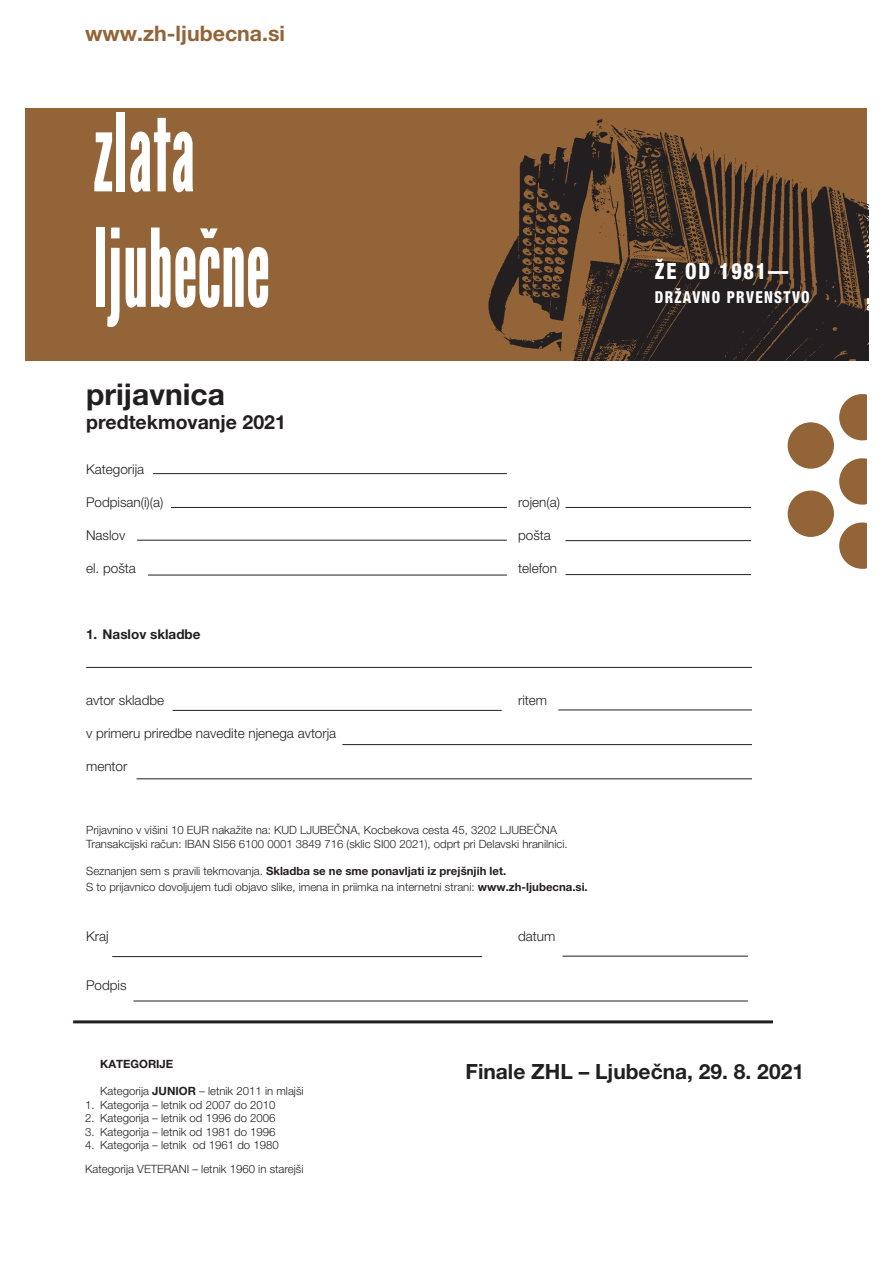
<style>
.page{position:relative;width:893px;height:1263px;background:#fff}
.page>*{position:absolute;margin:0;border:0;box-sizing:border-box;transform-origin:0 0}
.t1{font:condensed 107.85px "League Gothic";color:#fff}
.t2{font:700 30px "Helvetica Neue LT Pro";color:#231f20}
.t3{font:800 condensed 22.5px "Helvetica Neue LT Pro";letter-spacing:.09em;color:#fff;scale:.9 1}
.t4{font:700 21.3px "Helvetica Neue LT Pro";color:#936437}
.t5{font:700 21px "Helvetica Neue LT Pro";color:#231f20}
.t6{font:700 19.5px "Helvetica Neue LT Pro";color:#231f20}
.t7{font:800 condensed 16.5px "Helvetica Neue LT Pro";letter-spacing:.09em;color:#fff;scale:.9 1}
.t8{font:300 13.5px "Helvetica Neue LT Pro";color:#231f20}
.t9{font:700 13.5px "Helvetica Neue LT Pro";color:#231f20}
.t10{font:300 11.4px/13.5px "Helvetica Neue LT Pro";color:#231f20}
.t11{font:700 11.4px "Helvetica Neue LT Pro";color:#231f20}
.s1{font-weight:300}
.s2{font-weight:700}
</style>
<div class="page">
<div style="left:839px;top:394px;width:46px;height:46px;background:#936437;border-radius:50%"></div>
<div style="left:839px;top:458px;width:46px;height:47px;background:#936437;border-radius:50%"></div>
<div style="left:839px;top:522px;width:46px;height:47px;background:#936437;border-radius:50%"></div>
<div style="left:788px;top:491px;width:46px;height:46px;background:#936437;border-radius:50%"></div>
<div style="left:788px;top:422px;width:46px;height:47px;background:#936437;border-radius:50%"></div>
<div style="left:26px;top:82px;width:842px;height:279px;background:#936437"></div>
<div style="left:1px;top:26px;width:892px;height:82px;background:#fff"></div>
<div style="left:867px;top:0;width:26px;height:1263px;background:#fff"></div>
<img style="left:488px;top:119px;width:380px;height:242px">
<hr style="left:73px;top:1020px;width:700px;height:3px;background:#231f20">
<hr style="left:153px;top:473px;width:354px;height:1px;background:#231f20">
<hr style="left:171px;top:507px;width:336px;height:1px;background:#231f20">
<hr style="left:566px;top:507px;width:185px;height:1px;background:#231f20">
<hr style="left:566px;top:540px;width:185px;height:1px;background:#231f20">
<hr style="left:566px;top:574px;width:185px;height:1px;background:#231f20">
<hr style="left:558px;top:710px;width:194px;height:1px;background:#231f20">
<hr style="left:137px;top:540px;width:370px;height:1px;background:#231f20">
<hr style="left:86px;top:667px;width:666px;height:1px;background:#231f20">
<hr style="left:112px;top:956px;width:370px;height:1px;background:#231f20">
<hr style="left:148px;top:575px;width:359px;height:1px;background:#231f20">
<hr style="left:173px;top:710px;width:329px;height:1px;background:#231f20">
<hr style="left:342px;top:744px;width:410px;height:1px;background:#231f20">
<hr style="left:133px;top:1001px;width:615px;height:1px;background:#231f20">
<hr style="left:136px;top:778px;width:616px;height:1px;background:#231f20">
<hr style="left:562px;top:956px;width:186px;height:1px;background:#231f20">
<p class="t4" style="left:85px;top:20px;width:201px">www.zh-ljubecna.si</p>
<p class="t1" style="left:95px;top:89px;width:104px">zlata</p>
<p class="t1" style="left:95px;top:204px;width:178px">ljubečne</p>
<p class="t2" style="left:86px;top:376px;width:140px">prijavnica</p>
<p class="t6" style="left:86px;top:410px;width:201px">predtekmovanje 2021</p>
<p class="t8" style="left:86px;top:461px;width:60px">Kategorija</p>
<p class="t8" style="left:86px;top:494px;width:79px">Podpisan(i)(a)</p>
<p class="t8" style="left:518px;top:494px;width:43px">rojen(a)</p>
<p class="t8" style="left:86px;top:527px;width:41px">Naslov</p>
<p class="t8" style="left:518px;top:527px;width:34px">pošta</p>
<p class="t8" style="left:86px;top:560px;width:51px">el. pošta</p>
<p class="t8" style="left:518px;top:560px;width:40px">telefon</p>
<p class="t9" style="left:86px;top:626px;width:116px">1. Naslov skladbe</p>
<p class="t8" style="left:86px;top:692px;width:80px">avtor skladbe</p>
<p class="t8" style="left:518px;top:692px;width:30px">ritem</p>
<p class="t8" style="left:86px;top:725px;width:252px">v primeru priredbe navedite njenega avtorja</p>
<p class="t8" style="left:86px;top:758px;width:43px">mentor</p>
<p class="t10" style="left:86px;top:823px;width:483px">Prijavnino v višini 10 EUR nakažite na: KUD LJUBEČNA, Kocbekova cesta 45, 3202 LJUBEČNA<br>Transakcijski račun: IBAN SI56 6100 0001 3849 716 (sklic SI00 2021), odprt pri Delavski hranilnici.</p>
<p class="t11" style="left:86px;top:863px;width:422px"><span class="s1">Seznanjen sem s pravili tekmovanja.</span> Skladba se ne sme ponavljati iz prejšnjih let.</p>
<p class="t10" style="left:86px;top:880px;width:503px">S to prijavnico dovoljujem tudi objavo slike, imena in priimka na internetni strani: <span class="s2">www.zh-ljubecna.si.</span></p>
<p class="t8" style="left:86px;top:927px;width:24px">Kraj</p>
<p class="t8" style="left:518px;top:927px;width:39px">datum</p>
<p class="t8" style="left:86px;top:977px;width:42px">Podpis</p>
<p class="t3" style="left:655px;top:257px;width:150px">ŽE OD 1981—</p>
<p class="t7" style="left:655px;top:287px;width:173px">DRŽAVNO PRVENSTVO</p>
<p class="t11" style="left:100px;top:1057px;width:75px">KATEGORIJE</p>
<p class="t10" style="left:100px;top:1084px;width:205px">Kategorija <span class="s2">JUNIOR</span> – letnik 2011 in mlajši</p>
<p class="t10" style="left:85px;top:1097px;width:192px">1. Kategorija – letnik od 2007 do 2010</p>
<p class="t10" style="left:85px;top:1111px;width:192px">2. Kategorija – letnik od 1996 do 2006</p>
<p class="t10" style="left:85px;top:1124px;width:192px">3. Kategorija – letnik od 1981 do 1996</p>
<p class="t10" style="left:85px;top:1133px;width:220px;line-height:24px">4. Kategorija – letnik od 1961 do 1980<br>Kategorija VETERANI – letnik 1960 in starejši</p>
<p class="t5" style="left:466px;top:1058px;width:340px">Finale ZHL – Ljubečna, 29. 8. 2021</p>
</div>
